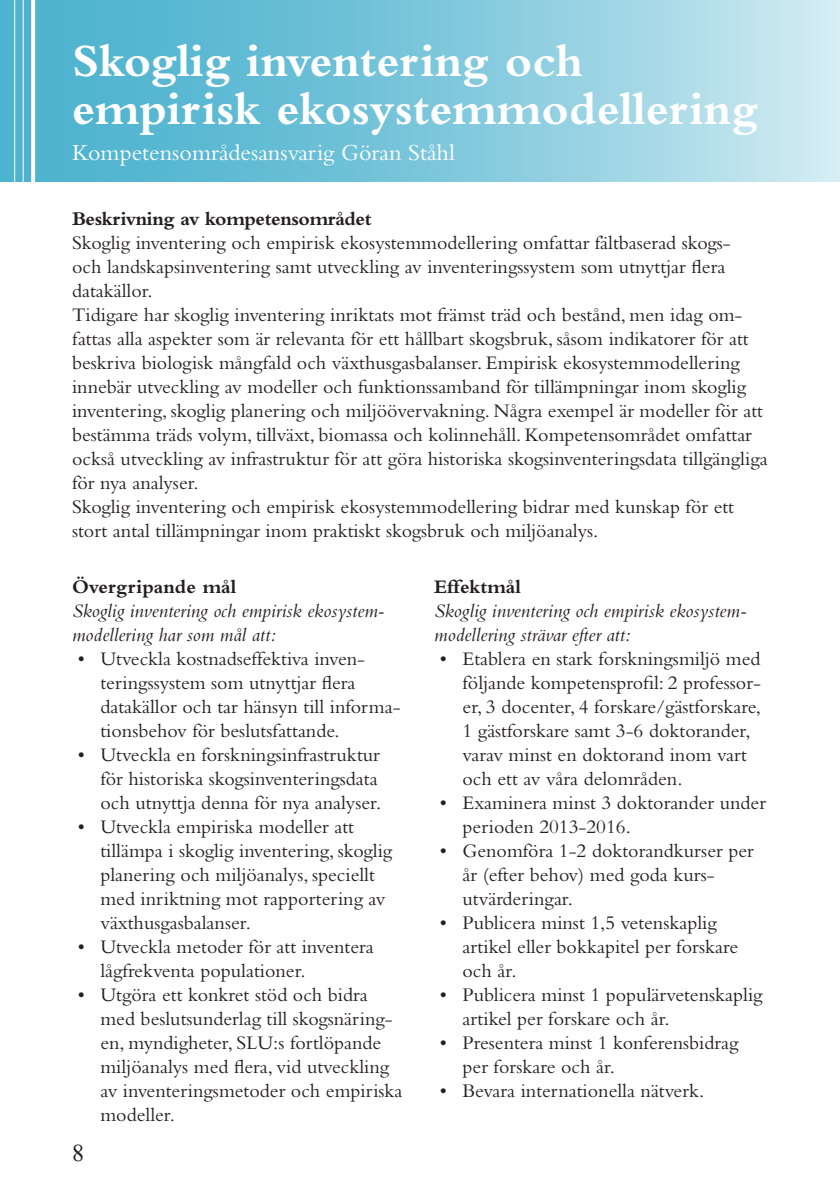
<style>
.page{position:relative;width:840px;height:1191px;background:#fff}
.page>*{position:absolute;margin:0;border:0;box-sizing:border-box;transform-origin:0 0}
.Heading_1{font:700 48px/48px "Bembo";color:#fff}
.t1{font:24px "Bembo";color:#fff}
.t2{font:24px "Times New Roman";color:#231f20}
.Bullet_list{font:20px/24px "Bembo";color:#231f20}
.Bullet_list-2{font:italic 20px/24px "Bembo";color:#231f20}
.Bullet_list-3{font:700 20px "Bembo";letter-spacing:-.02em;color:#231f20}
.Bullet_list-4{font:700 20px "Bembo";color:#231f20}
</style>
<div class="page">
<svg style="left:0;top:0;width:839px;height:181px;background:#82c9dd"></svg>
<hr style="left:31px;top:0;width:4px;height:1191px;background:#fff">
<hr style="left:23px;top:0;width:1px;height:1191px;background:#fff">
<hr style="left:14px;top:0;width:1px;height:1191px;background:#fff">
<p class="Heading_1" style="left:72px;top:36px;width:687px">Skoglig inventering och empirisk ekosystemmodellering</p>
<p class="t1" style="left:72px;top:138px;width:384px">Kompetensområdesansvarig Göran Ståhl</p>
<p class="Bullet_list-3" style="left:72px;top:208px;width:301px">Beskrivning av kompetensområdet</p>
<p class="Bullet_list" style="left:72px;top:230px;width:696px">Skoglig inventering och empirisk ekosystemmodellering omfattar fältbaserad skogs-<br>och landskapsinventering samt utveckling av inventeringssystem som utnyttjar flera datakällor.<br>Tidigare har skoglig inventering inriktats mot främst träd och bestånd, men idag om&shy;fattas alla aspekter som är relevanta för ett hållbart skogsbruk, såsom indikatorer för att beskriva biologisk mångfald och växthusgasbalanser. Empirisk ekosystemmodellering innebär utveckling av modeller och funktionssamband för tillämpningar inom skoglig inventering, skoglig planering och miljöövervakning. Några exempel är modeller för att bestämma träds volym, tillväxt, biomassa och kolinnehåll. Kompetensområdet omfattar också utveckling av infrastruktur för att göra historiska skogsinventeringsdata tillgängliga för nya analyser.</p>
<p class="Bullet_list" style="left:72px;top:494px;width:663px">Skoglig inventering och empirisk ekosystemmodellering bidrar med kunskap för ett stort antal tillämpningar inom praktiskt skogsbruk och miljöanalys.</p>
<p class="Bullet_list-4" style="left:72px;top:575px;width:166px">Övergripande mål</p>
<p class="Bullet_list-2" style="left:72px;top:598px;width:314px">Skoglig inventering och empirisk ekosystem&shy;modellering har som mål att:</p>
<p class="Bullet_list" style="left:100px;top:646px;width:301px;text-indent:-23px">• Utveckla kostnadseffektiva inven&shy;teringssystem som utnyttjar flera datakällor och tar hänsyn till informa&shy;tionsbehov för beslutsfattande.</p>
<p class="Bullet_list" style="left:100px;top:742px;width:282px;text-indent:-23px">• Utveckla en forskningsinfrastruktur för historiska skogsinventeringsdata och utnyttja denna för nya analyser.</p>
<p class="Bullet_list" style="left:100px;top:814px;width:293px;text-indent:-23px">• Utveckla empiriska modeller att tillämpa i skoglig inventering, skoglig planering och miljöanalys, speciellt med inriktning mot rapportering av växthusgasbalanser.</p>
<p class="Bullet_list" style="left:100px;top:934px;width:275px;text-indent:-23px">• Utveckla metoder för att inventera lågfrekventa populationer.</p>
<p class="Bullet_list" style="left:100px;top:982px;width:303px;text-indent:-23px">• Utgöra ett konkret stöd och bidra med beslutsunderlag till skogsnäring&shy;en, myndigheter, SLU:s fortlöpande miljöanalys med flera, vid utveckling av inventeringsmetoder och empiriska modeller.</p>
<p class="Bullet_list-4" style="left:434px;top:575px;width:88px">Effektmål</p>
<p class="Bullet_list-2" style="left:434px;top:598px;width:314px">Skoglig inventering och empirisk ekosystem&shy;modellering strävar efter att:</p>
<p class="Bullet_list" style="left:462px;top:646px;width:300px;text-indent:-23px">• Etablera en stark forskningsmiljö med följande kompetensprofil: 2 professor&shy;er, 3 docenter, 4 forskare/gästforskare, 1 gästforskare samt 3-6 doktorander, varav minst en doktorand inom vart och ett av våra delområden.</p>
<p class="Bullet_list" style="left:462px;top:790px;width:305px;text-indent:-23px">• Examinera minst 3 doktorander under perioden 2013-2016.</p>
<p class="Bullet_list" style="left:462px;top:838px;width:292px;text-indent:-23px">• Genomföra 1-2 doktorandkurser per år (efter behov) med goda kurs&shy;utvärderingar.</p>
<p class="Bullet_list" style="left:462px;top:910px;width:277px;text-indent:-23px">• Publicera minst 1,5 vetenskaplig artikel eller bokkapitel per forskare och år.</p>
<p class="Bullet_list" style="left:462px;top:982px;width:301px;text-indent:-23px">• Publicera minst 1 populärvetenskaplig artikel per forskare och år.</p>
<p class="Bullet_list" style="left:462px;top:1030px;width:277px;text-indent:-23px">• Presentera minst 1 konferensbidrag per forskare och år.</p>
<p class="Bullet_list" style="left:439px;top:1078px;width:266px">• Bevara internationella nätverk.</p>
<p class="t2" style="left:72px;top:1137px;width:13px">8</p>
</div>
